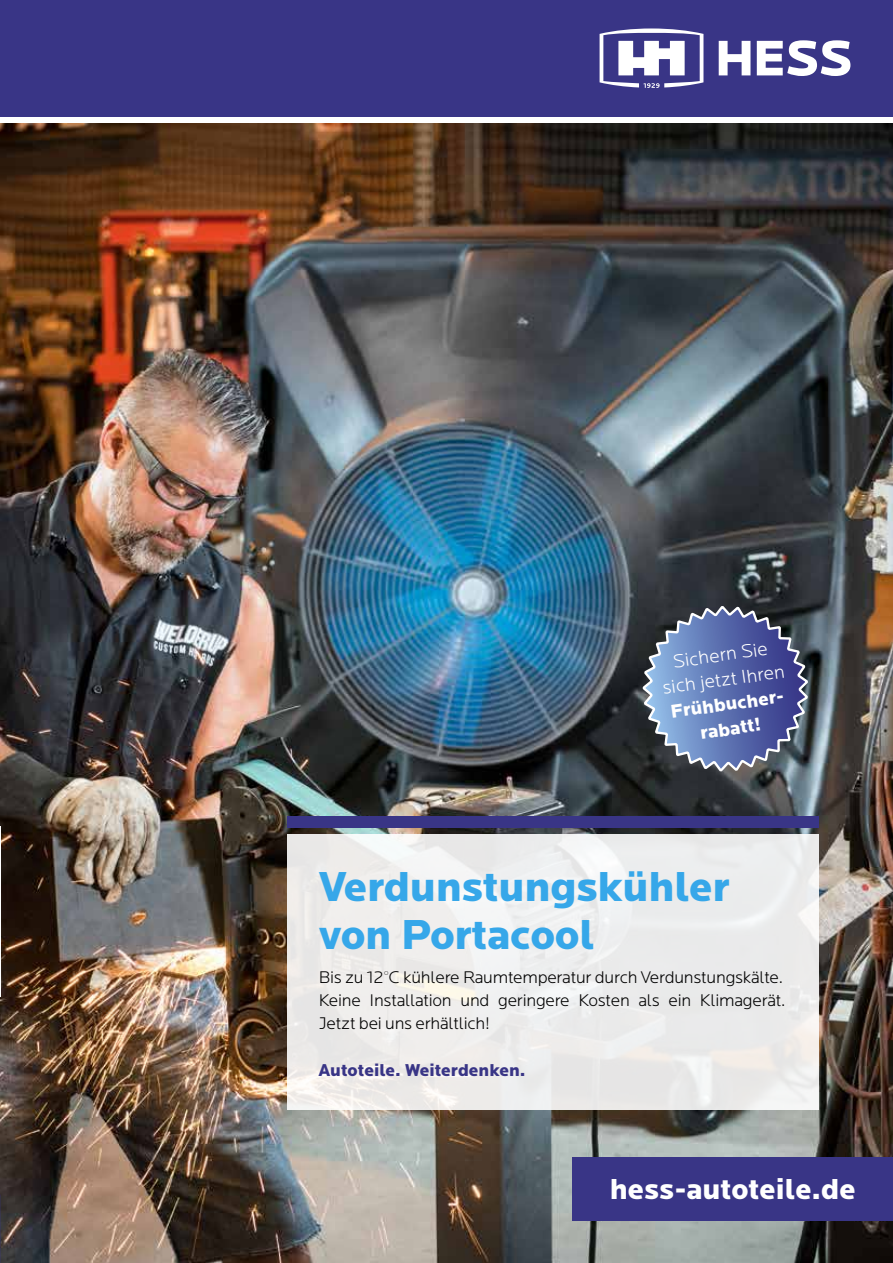
<style>
.page{position:relative;width:893px;height:1263px;background:#fff}
.page>*{position:absolute;margin:0;border:0;box-sizing:border-box;transform-origin:0 0}
.t1{font:900 43.5px/48px "Locator";letter-spacing:-.01em;color:#36a7e9}
.t2{font:900 30px "Locator";color:#fff}
.t3{font:300 19.35px/24.8px "Locator";color:#fff;text-align:center}
.t4{font:900 19.35px/24.8px "Locator";color:#fff;text-align:center}
.t5{font:900 17.85px "Locator";color:#393586}
.t6{font:300 17.55px/23px "Locator";letter-spacing:-.015em;color:#000}
</style>
<div class="page">
<img style="left:0;top:124px;width:893px;height:1139px">
<div style="left:0;top:0;width:893px;height:116px;background:#393586"></div>
<img style="left:0;top:826px;width:1px;height:364px">
<svg style="left:640px;top:565px;width:170px;height:251px;background:#4d5976"></svg>
<div style="left:287px;top:834px;width:532px;height:276px;background:#edecec"></div>
<div style="left:287px;top:816px;width:532px;height:12px;background:#393586"></div>
<svg style="left:600px;top:28px;width:103px;height:60px"></svg>
<svg style="left:719px;top:41px;width:31px;height:34px"></svg>
<svg style="left:757px;top:40px;width:93px;height:36px"></svg>
<div style="left:573px;top:1157px;width:320px;height:63px;background:#393586"></div>
<p class="t3" style="left:658px;top:652px;width:125px;rotate:-8deg">Sichern Sie sich jetzt Ihren</p>
<p class="t4" style="left:669px;top:700px;width:118px;rotate:-8deg">Frühbucher&shy;rabatt!</p>
<h1 class="t1" style="left:319px;top:863px;width:412px">Verdunstungskühler von Portacool</h1>
<p class="t6" style="left:319px;top:966px;width:468px">Bis zu 12°C kühlere Raumtemperatur durch Verdunstungskälte.<br>Keine Installation und geringere Kosten als ein Klimagerät.<br>Jetzt bei uns erhältlich!</p>
<p class="t5" style="left:318px;top:1059px;width:209px">Autoteile. Weiterdenken.</p>
<h2 class="t2" style="left:610px;top:1171px;width:247px">hess-autoteile.de</h2>
</div>
